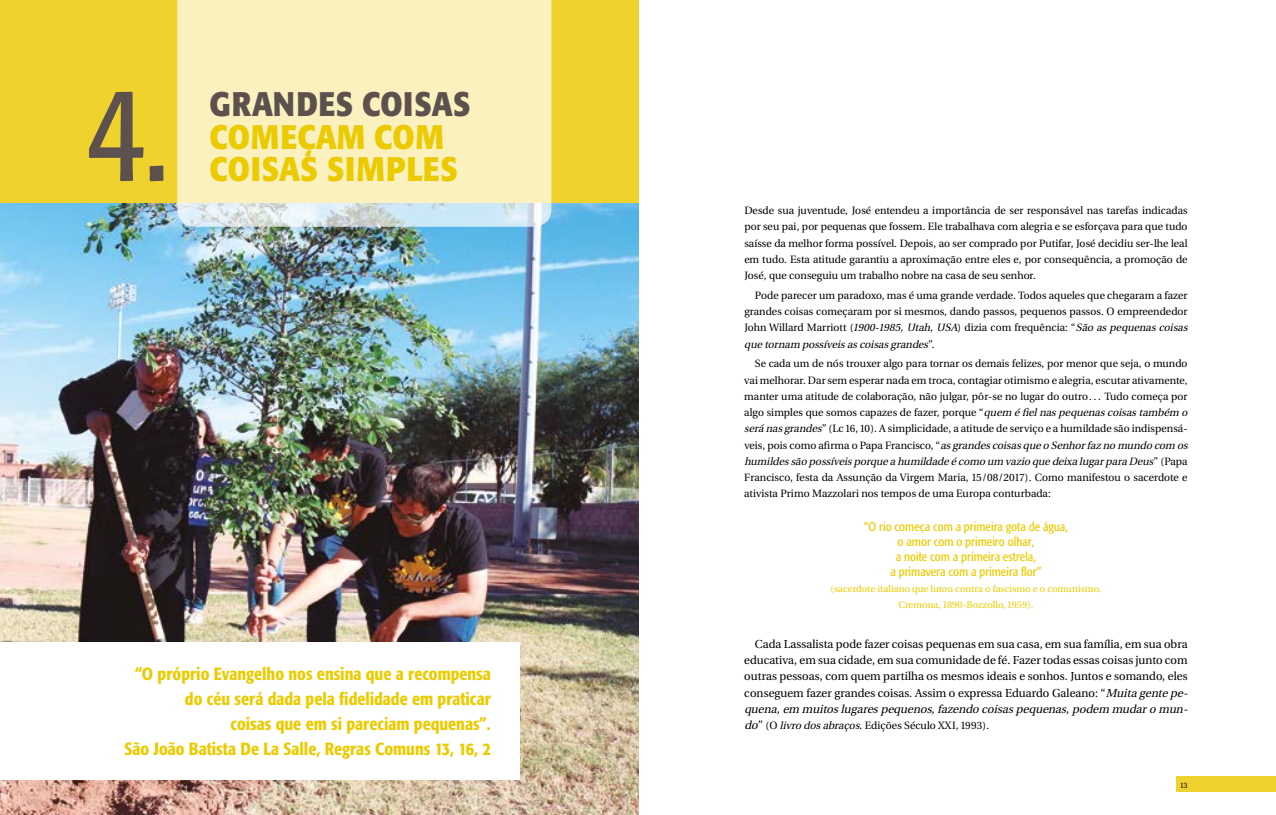
<style>
.page{position:relative;width:1276px;height:815px;background:#fff}
.page>*{position:absolute;margin:0;border:0;box-sizing:border-box;transform-origin:0 0}
.t1{font:condensed 137.5px "Formata";color:#5d514d;scale:.95 1}
.t2{font:700 33.75px "Formata";letter-spacing:.02em;color:#5d514d;scale:.9 1}
.t3{font:700 33.75px "Formata";letter-spacing:.02em;color:#ebcb00;scale:.9 1}
.t4{font:700 33.75px "Formata";color:#ebcb00;scale:.9 1}
.t5{font:500 condensed 17.5px/25px "Formata";color:#ebcb00;text-align:right}
.t6{font:15px/16.2px "Utopia Headline";letter-spacing:.01em;color:#000;text-align:center}
.t7{font:13.75px/16.2px "Utopia Headline";letter-spacing:.01em;color:#000}
.t8{font:condensed 12.5px/15px "Formata";color:#ebcb00;text-align:center}
.t9{font:12.5px/16px "Utopia Headline";letter-spacing:.005em;color:#ebcb00;text-align:center}
.t10{font:10px "Utopia Headline";color:#000}
.s1{font-style:italic}
.s2{font-style:italic;font-size:15px}
.s3{font-size:15px}
</style>
<div class="page">
<div style="left:0;top:0;width:638px;height:815px;background:#efd22d"></div>
<img style="left:0;top:204px;width:638px;height:611px">
<svg style="left:177px;top:0;width:374px;height:227px;background:#f6efc3"></svg>
<div style="left:0;top:642px;width:519px;height:138px;background:#fff"></div>
<div style="left:1176px;top:776px;width:100px;height:16px;background:#efd22d"></div>
<h1 class="t1" style="left:87px;top:52px;width:89px">4.</h1>
<h2 class="t2" style="left:210px;top:83px;width:291px">GRANDES COISAS</h2>
<h2 class="t4" style="left:210px;top:116px;width:262px">COMEÇAM COM</h2>
<h2 class="t3" style="left:210px;top:148px;width:277px">COISAS SIMPLES</h2>
<p class="t5" style="left:124px;top:661px;width:368px">“O próprio Evangelho nos ensina que a recompensa do céu será dada pela fidelidade em praticar<br>coisas que em si pareciam pequenas”.<br>São João Batista De La Salle, Regras Comuns 13, 16, 2</p>
<p class="t7" style="left:744px;top:202px;width:445px;text-align:justify">Desde sua juventude, José entendeu a importância de ser responsável nas tarefas indicadas por seu pai, por pequenas que fossem. Ele trabalhava com alegria e se esforçava para que tudo saísse da melhor forma possível. Depois, ao ser comprado por Putifar, José decidiu ser-lhe leal em tudo. Esta atitude garantiu a aproximação entre eles e, por consequência, a promoção de José, que conseguiu um trabalho nobre na casa de seu senhor.</p>
<p class="t7" style="left:744px;top:287px;width:448px;text-indent:11px">Pode parecer um paradoxo, mas é uma grande verdade. Todos aqueles que chegaram a fazer grandes coisas começaram por si mesmos, dando passos, pequenos passos. O empreendedor John Willard Marriott (<span class="s1">1900-1985,Utah,USA</span>) dizia com frequência: “<span class="s1">São aspequenascoisas que tornam possíveisascoisasgrandes</span>”.</p>
<p class="t7" style="left:744px;top:356px;width:448px;text-indent:11px">Se cada um de nós trouxer algo para tornar os demais felizes, por menor que seja, o mundo vai melhorar. Dar sem esperar nada em troca, contagiar otimismo e alegria, escutar ativamente, manter uma atitude de colaboração, não julgar, pôr-se no lugar do outro… Tudo começa por algo simples que somos capazes de fazer, porque “<span class="s1">quem é fielnaspequenascoisastambém o será nasgrandes</span>” (Lc 16, 10). A simplicidade, a atitude de serviço e a humildade são indispensá&shy;veis, pois como afirma o Papa Francisco, “<span class="s1">asgrandescoisasque o Senhorfazno mundo com os humildessão possíveisporque a humildade é como um vazio que deixa lugarpara Deus</span>” ( P a p a Francisco, festa da Assunção da Virgem Maria, 15/08/2017). Como manifestou o sacerdote e ativista Primo Mazzolari nos tempos de uma Europa conturbada:</p>
<p class="t8" style="left:864px;top:519px;width:206px">“O rio começa com a primeira gota de água, o amor com o primeiro olhar,<br>a noite com a primeira estrela,<br>a primavera com a primeira flor”</p>
<p class="t9" style="left:830px;top:581px;width:272px">(sacerdote italiano que lutou contra o fascismo e o comunismo.<br>Cremona, 1890-Bozzollo, 1959).</p>
<p class="t6" style="left:744px;top:636px;width:448px">Cada Lassalista pode fazer coisas pequenas em sua casa, em sua família, em sua obra educativa, em sua cidade, em sua comunidade de fé. Fazer todas essas coisas junto com outras pessoas, com quem partilha os mesmos ideais e sonhos. Juntos e somando, eles conseguem fazer grandes coisas. Assim o expressa Eduardo Galeano: “<span class="s1">Muita gente pe&shy;quena,em muitoslugarespequenos,fazendo coisaspequenas,podem mudaro mun-</span></p>
<p class="t7" style="left:744px;top:718px;width:246px"><span class="s2">do</span><span class="s3">”</span> (O <span class="s1">livro dosabraços</span>. Edições Século XXI, 1993).</p>
<p class="t10" style="left:1180px;top:780px;width:9px">13</p>
</div>
